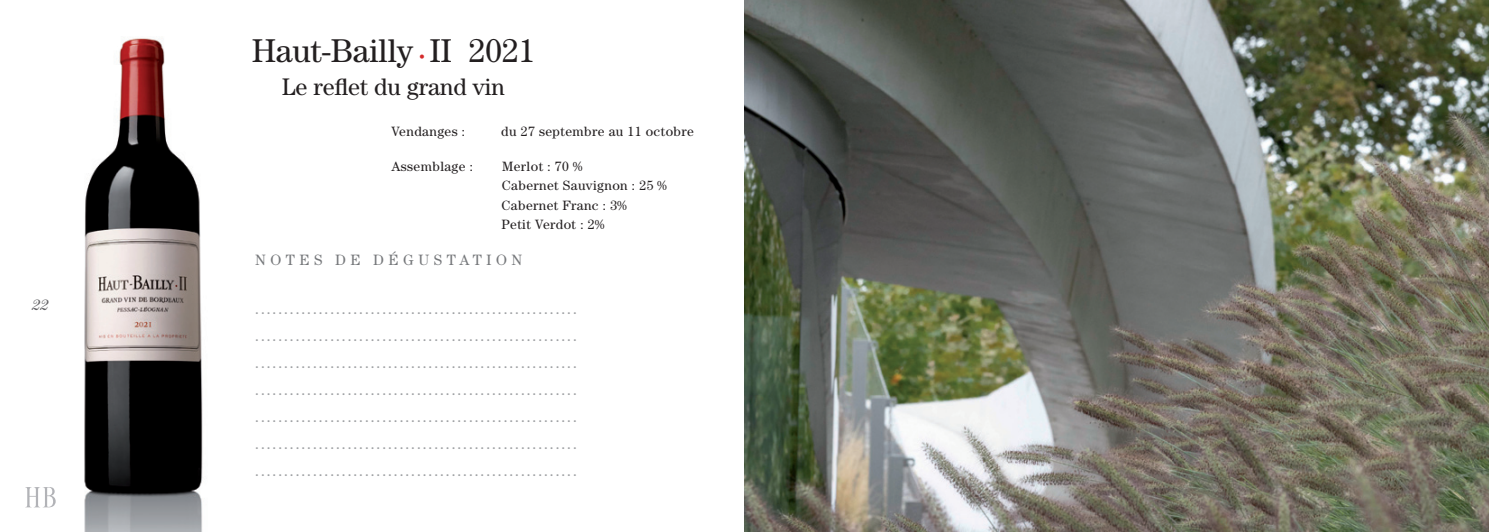
<style>
.page{position:relative;width:1489px;height:532px;background:#fff}
.page>*{position:absolute;margin:0;border:0;box-sizing:border-box;transform-origin:0 0}
.t1{font:33px "Century";color:#231f20}
.t2{font:24px "Century";color:#231f20}
.t3{font:16.5px "Century";color:#9d9fa2}
.t4{font:15px "Century";letter-spacing:.3em;color:#76787b}
.t5{font:italic 15px "Century";color:#636366}
.t6{font:13.5px "Century";letter-spacing:.03em;color:#231f20}
.s1{font-family:"Times New Roman";font-size:16.5px;color:#d52b2c}
</style>
<div class="page">
<img style="left:84px;top:38px;width:119px;height:493px">
<svg style="left:25px;top:487px;width:31px;height:20px"></svg>
<img style="left:744px;top:0;width:744px;height:531px">
<p class="t5" style="left:32px;top:296px;width:18px">22</p>
<p class="t1" style="left:252px;top:32px;width:284px">Haut-Bailly <span class="s1">•</span> II 2021</p>
<p class="t2" style="left:282px;top:73px;width:224px">Le reflet du grand vin</p>
<p class="t6" style="left:391px;top:124px;width:75px">Vendanges :</p>
<p class="t6" style="left:501px;top:124px;width:194px">du 27 septembre au 11 octobre</p>
<p class="t6" style="left:391px;top:158px;width:83px">Assemblage :</p>
<p class="t6" style="left:502px;top:158px;width:81px">Merlot : 70 %</p>
<p class="t6" style="left:502px;top:178px;width:166px">Cabernet Sauvignon : 25 %</p>
<p class="t6" style="left:501px;top:197px;width:127px">Cabernet Franc : 3%</p>
<p class="t6" style="left:501px;top:217px;width:104px">Petit Verdot : 2%</p>
<p class="t4" style="left:255px;top:251px;width:268px">NOTES DE DÉGUSTATION</p>
<p class="t3" style="left:255px;top:298px;width:323px">........................................................</p>
<p class="t3" style="left:255px;top:325px;width:323px">........................................................</p>
<p class="t3" style="left:255px;top:352px;width:323px">........................................................</p>
<p class="t3" style="left:255px;top:379px;width:323px">........................................................</p>
<p class="t3" style="left:255px;top:406px;width:323px">........................................................</p>
<p class="t3" style="left:255px;top:433px;width:323px">........................................................</p>
<p class="t3" style="left:255px;top:460px;width:323px">........................................................</p>
</div>
